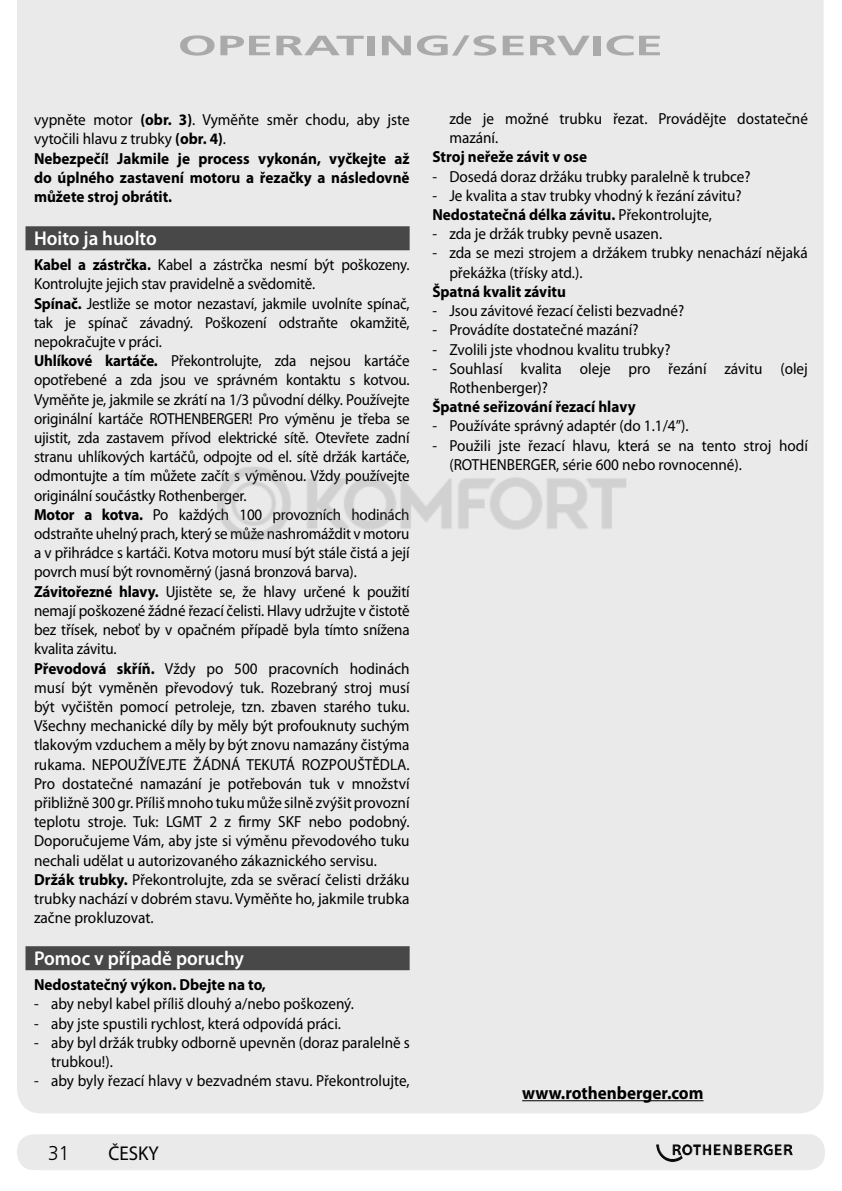
<style>
.page{position:relative;width:842px;height:1191px;background:#fff}
.page>*{position:absolute;margin:0;border:0;box-sizing:border-box;transform-origin:0 0}
.cabecera{font:700 28px "Frutiger";color:#aaa;scale:1.8 1}
.Paragraph_Style_33{font:600 20px "Myriad Pro";color:#fff;scale:.95 1}
.t1{font:20px "Myriad Pro";color:#000;scale:.95 1}
.t2{font:300 20px "Frutiger";color:#000;scale:.95 1}
.ABC_myriad_pro{font:700 18px "Myriad Pro";color:#000;scale:.95 1}
.Texto_normal{font:16px/19.2px "Myriad Pro";letter-spacing:-.01em;color:#000;text-align:justify;scale:.94 1}
.Texto_normal_puntos{font:16px/19.2px "Myriad Pro";color:#000;scale:.95 1}
.Texto_normal-2{font:16px/19.2px "Myriad Pro";letter-spacing:-.01em;color:#000;scale:.95 1}
.Texto_normal_negrita{font:700 16px "Myriad Pro";color:#000;scale:.95 1}
.Texto_normal-3{font:16px/19.2px "Myriad Pro";letter-spacing:-.01em;color:#000;text-align:justify;scale:.96 1}
.Texto_normal-4{font:700 16px/19.2px "Myriad Pro";color:#000;text-align:justify;scale:.95 1}
.s1{font-weight:700}
.s2{font-weight:400}
</style>
<div class="page">
<div style="left:17px;top:0;width:806px;height:1113px;background:#eaeaea"></div>
<div style="left:26px;top:226px;width:384px;height:24px;background:#484848"></div>
<div style="left:26px;top:946px;width:384px;height:24px;background:#484848"></div>
<div style="left:17px;top:1134px;width:808px;height:36px;background:#eaeaea"></div>
<img style="left:657px;top:1144px;width:136px;height:17px">
<hr style="left:522px;top:1100px;width:181px;height:1px;background:#000">
<img style="left:210px;top:457px;width:421px;height:92px">
<p class="cabecera" style="left:178px;top:29px;width:271px">OPERATING/SERVICE</p>
<p class="Texto_normal-2" style="left:34px;top:111px;width:397px">vypněte motor <span class="s1">(obr. 3)</span>. Vyměňte směr chodu, aby jste vytočili hlavu z trubky <span class="s1">(obr. 4)</span>.</p>
<p class="Texto_normal-4" style="left:34px;top:149px;width:397px">Nebezpečí! Jakmile je process vykonán, vyčkejte až do úplného zastavení motoru a řezačky a následovně můžete stroj obrátit.</p>
<p class="Paragraph_Style_33" style="left:34px;top:227px;width:131px">Hoito ja huolto</p>
<p class="Texto_normal" style="left:34px;top:255px;width:401px"><span class="s1">Kabel a zástrčka.</span> Kabel a zástrčka nesmí být poškozeny.<br>Kontrolujte jejich stav pravidelně a svědomitě.</p>
<p class="Texto_normal" style="left:34px;top:294px;width:401px"><span class="s1">Spínač.</span> Jestliže se motor nezastaví, jakmile uvolníte spínač, tak je spínač závadný. Poškození odstraňte okamžitě, nepokračujte v práci.</p>
<p class="Texto_normal" style="left:34px;top:351px;width:401px"><span class="s1">Uhlíkové kartáče.</span> Překontrolujte, zda nejsou kartáče opotřebené a zda jsou ve správném kontaktu s kotvou.<br>Vyměňte je, jakmile se zkrátí na 1/3 původní délky. Používejte originální kartáče ROTHENBERGER! Pro výměnu je třeba se ujistit, zda zastavem přívod elektrické sítě. Otevřete zadní stranu uhlíkových kartáčů, odpojte od el. sítě držák kartáče, odmontujte a tím můžete začít s výměnou. Vždy používejte originální součástky Rothenberger.</p>
<p class="Texto_normal" style="left:34px;top:505px;width:401px"><span class="s1">Motor a kotva.</span> Po každých 100 provozních hodinách odstraňte uhelný prach, který se může nashromáždit v motoru a v přihrádce s kartáči. Kotva motoru musí být stále čistá a její povrch musí být rovnoměrný (jasná bronzová barva).</p>
<p class="Texto_normal" style="left:34px;top:582px;width:401px"><span class="s1">Závitořezné hlavy.</span> Ujistěte se, že hlavy určené k použití nemají poškozené žádné řezací čelisti. Hlavy udržujte v čistotě bez třísek, neboť by v opačném případě byla tímto snížena kvalita závitu.</p>
<p class="Texto_normal-2" style="left:34px;top:659px;width:397px;text-align:justify"><span class="s1">Převodová skříň.</span> Vždy po 500 pracovních hodinách musí být vyměněn převodový tuk. Rozebraný stroj musí být vyčištěn pomocí petroleje, tzn. zbaven starého tuku.<br>Všechny mechanické díly by měly být profouknuty suchým tlakovým vzduchem a měly by být znovu namazány čistýma rukama. NEPOUŽÍVEJTE ŽÁDNÁ TEKUTÁ ROZPOUŠTĚDLA.<br>Pro dostatečné namazání je potřebován tuk v množství přibližně 300 gr. Příliš mnoho tuku může silně zvýšit provozní teplotu stroje. Tuk: LGMT 2 z firmy SKF nebo podobný.<br>Doporučujeme Vám, aby jste si výměnu převodového tuku nechali udělat u autorizovaného zákaznického servisu.</p>
<p class="Texto_normal-3" style="left:34px;top:870px;width:393px"><span class="s1">Držák trubky.</span> Překontrolujte, zda se svěrací čelisti držáku trubky nachází v dobrém stavu. Vyměňte ho, jakmile trubka začne prokluzovat.</p>
<p class="Paragraph_Style_33" style="left:34px;top:947px;width:223px">Pomoc v případě poruchy</p>
<p class="Texto_normal_negrita" style="left:34px;top:975px;width:246px">Nedostatečný výkon. Dbejte na to,</p>
<p class="Texto_normal_puntos" style="left:34px;top:994px;width:338px">- aby nebyl kabel příliš dlouhý a/nebo poškozený.</p>
<p class="Texto_normal_puntos" style="left:34px;top:1013px;width:325px">- aby jste spustili rychlost, která odpovídá práci.</p>
<p class="Texto_normal_puntos" style="left:51px;top:1033px;width:379px;text-indent:-17px">- aby byl držák trubky odborně upevněn (doraz paralelně s trubkou!).</p>
<p class="Texto_normal_puntos" style="left:34px;top:1071px;width:397px">- aby byly řezací hlavy v bezvadném stavu. Překontrolujte,</p>
<p class="t2" style="left:48px;top:1141px;width:24px">31</p>
<p class="t1" style="left:108px;top:1141px;width:54px">ČESKY</p>
<p class="Texto_normal_puntos" style="left:449px;top:109px;width:379px">zde je možné trubku řezat. Provádějte dostatečné mazání.</p>
<p class="Texto_normal_negrita" style="left:432px;top:148px;width:164px">Stroj neřeže závit v ose</p>
<p class="Texto_normal_puntos" style="left:432px;top:167px;width:337px">- Dosedá doraz držáku trubky paralelně k trubce?</p>
<p class="Texto_normal_puntos" style="left:432px;top:186px;width:327px">- Je kvalita a stav trubky vhodný k řezání závitu?</p>
<p class="Texto_normal_negrita" style="left:432px;top:206px;width:296px">Nedostatečná délka závitu. <span class="s2">Překontrolujte,</span></p>
<p class="Texto_normal_puntos" style="left:432px;top:225px;width:243px">- zda je držák trubky pevně usazen.</p>
<p class="Texto_normal_puntos" style="left:449px;top:244px;width:379px;text-indent:-17px">- zda se mezi strojem a držákem trubky nenachází nějaká překážka (třísky atd.).</p>
<p class="Texto_normal_negrita" style="left:432px;top:282px;width:142px">Špatná kvalit závitu</p>
<p class="Texto_normal_puntos" style="left:432px;top:301px;width:267px">- Jsou závitové řezací čelisti bezvadné?</p>
<p class="Texto_normal_puntos" style="left:432px;top:321px;width:219px">- Provádíte dostatečné mazání?</p>
<p class="Texto_normal_puntos" style="left:432px;top:340px;width:252px">- Zvolili jste vhodnou kvalitu trubky?</p>
<p class="Texto_normal_puntos" style="left:449px;top:359px;width:379px;text-indent:-17px">- Souhlasí kvalita oleje pro řezání závitu (olej<br>Rothenberger)?</p>
<p class="Texto_normal_negrita" style="left:432px;top:398px;width:215px">Špatné seřizování řezací hlavy</p>
<p class="Texto_normal_puntos" style="left:432px;top:417px;width:271px">- Používáte správný adaptér (do 1.1/4”).</p>
<p class="Texto_normal_puntos" style="left:449px;top:436px;width:379px;text-indent:-17px">- Použili jste řezací hlavu, která se na tento stroj hodí (ROTHENBERGER, série 600 nebo rovnocenné).</p>
<p class="ABC_myriad_pro" style="left:522px;top:1082px;width:192px">www.rothenberger.com</p>
</div>
